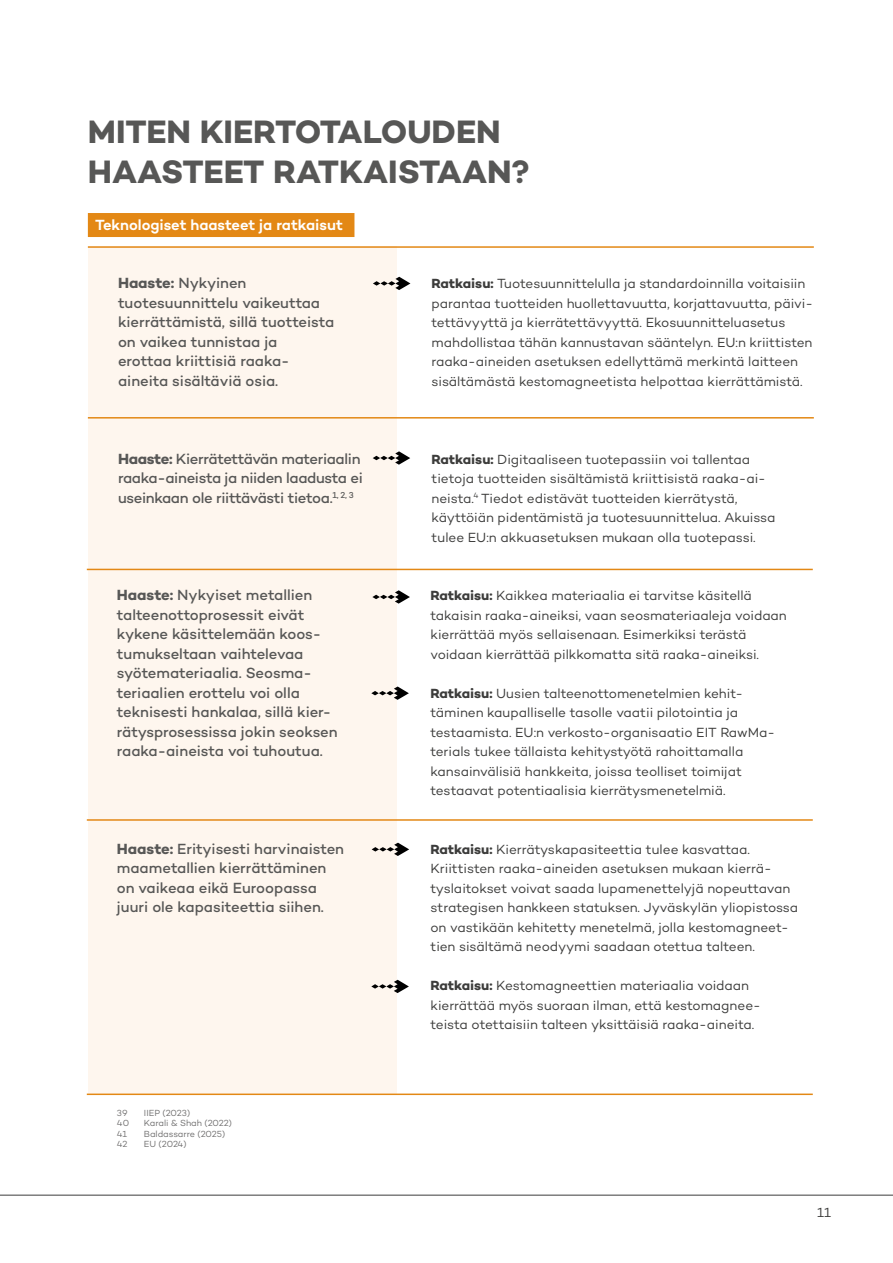
<style>
.page{position:relative;width:893px;height:1263px;background:#fff}
.page>*{position:absolute;margin:0;border:0;box-sizing:border-box;transform-origin:0 0}
.H2_bold{font:700 33px/39.6px "Campton";letter-spacing:-.005em;color:#575756}
.Pikkuinen_campton{font:500 15px/19.5px "Campton";letter-spacing:-.005em;color:#575756}
.h3_taustaväri{font:500 15px/19.5px "Campton";letter-spacing:-.005em;color:#575756}
.haaste{font:500 15px/19.5px "Campton";letter-spacing:-.025em;color:#575756}
.h3_taustaväri-2{font:600 15px "Campton";color:#fff}
.Pikkuinen_campton-2{font:13.5px/19.5px "Campton";letter-spacing:-.005em;color:#3c3c3b}
.Alaviite{font:9px "Campton";letter-spacing:-.01em;color:#706f6f}
.s1{font-weight:700}
</style>
<div class="page">
<hr style="left:0;top:1195px;width:893px;height:1px;background:#3c3c3b">
<div style="left:88px;top:246px;width:309px;height:849px;background:#fef6ee"></div>
<hr style="left:88px;top:417px;width:726px;height:2px;background:#e38815">
<hr style="left:88px;top:246px;width:726px;height:2px;background:#e38815">
<hr style="left:87px;top:569px;width:726px;height:1px;background:#e38815">
<hr style="left:87px;top:1093px;width:726px;height:2px;background:#e38815">
<hr style="left:87px;top:819px;width:726px;height:2px;background:#e38815">
<svg style="left:373px;top:277px;width:37px;height:13px"></svg>
<svg style="left:373px;top:451px;width:37px;height:14px"></svg>
<svg style="left:372px;top:590px;width:38px;height:14px"></svg>
<svg style="left:371px;top:686px;width:38px;height:14px"></svg>
<svg style="left:372px;top:843px;width:37px;height:13px"></svg>
<svg style="left:371px;top:980px;width:38px;height:13px"></svg>
<div style="left:88px;top:213px;width:266px;height:24px;background:#e38815"></div>
<h2 class="H2_bold" style="left:88px;top:112px;width:443px">MITEN KIERTOTALOUDEN<br>HAASTEET RATKAISTAAN?</h2>
<p class="h3_taustaväri-2" style="left:95px;top:215px;width:249px">Teknologiset haasteet ja ratkaisut</p>
<p class="h3_taustaväri" style="left:118px;top:273px;width:218px"><span class="s1">Haaste:</span> Nykyinen tuotesuunnittelu vaikeuttaa kierrättämistä, sillä tuotteista on vaikea tunnistaa ja erottaa kriittisiä raaka&shy;aineita sisältäviä osia.</p>
<p class="Pikkuinen_campton-2" style="left:432px;top:273px;width:383px"><span class="s1">Ratkaisu:</span> Tuotesuunnittelulla ja standardoinnilla voitaisiin parantaa tuotteiden huollettavuutta, korjattavuutta, päivi&shy;tettävyyttä ja kierrätettävyyttä. Ekosuunnitteluasetus mahdollistaa tähän kannustavan sääntelyn. EU:n kriittisten raaka-aineiden asetuksen edellyttämä merkintä laitteen sisältämästä kestomagneetista helpottaa kierrättämistä.</p>
<p class="haaste" style="left:118px;top:448px;width:246px"><span class="s1">Haaste:</span> Kierrätettävän materiaalin raaka-aineista ja niiden laadusta ei useinkaan ole riittävästi tietoa.<sup>1,</sup> <sup>2,</sup> <sup>3</sup></p>
<p class="Pikkuinen_campton-2" style="left:432px;top:449px;width:345px"><span class="s1">Ratkaisu:</span> Digitaaliseen tuotepassiin voi tallentaa tietoja tuotteiden sisältämistä kriittisistä raaka-ai&shy;neista.<sup>4</sup> Tiedot edistävät tuotteiden kierrätystä, käyttöiän pidentämistä ja tuotesuunnittelua. Akuissa tulee EU:n akkuasetuksen mukaan olla tuotepassi.</p>
<p class="Pikkuinen_campton" style="left:117px;top:585px;width:222px"><span class="s1">Haaste:</span> Nykyiset metallien talteenottoprosessit eivät kykene käsittelemään koos&shy;tumukseltaan vaihtelevaa syötemateriaalia. Seosma&shy;teriaalien erottelu voi olla teknisesti hankalaa, sillä kier&shy;rätysprosessissa jokin seoksen raaka-aineista voi tuhoutua.</p>
<p class="Pikkuinen_campton-2" style="left:431px;top:585px;width:358px"><span class="s1">Ratkaisu:</span> Kaikkea materiaalia ei tarvitse käsitellä takaisin raaka-aineiksi, vaan seosmateriaaleja voidaan kierrättää myös sellaisenaan. Esimerkiksi terästä voidaan kierrättää pilkkomatta sitä raaka-aineiksi.</p>
<p class="Pikkuinen_campton-2" style="left:431px;top:683px;width:346px"><span class="s1">Ratkaisu:</span> Uusien talteenottomenetelmien kehit&shy;täminen kaupalliselle tasolle vaatii pilotointia ja testaamista. EU:n verkosto-organisaatio EIT RawMa&shy;terials tukee tällaista kehitystyötä rahoittamalla kansainvälisiä hankkeita, joissa teolliset toimijat testaavat potentiaalisia kierrätysmenetelmiä.</p>
<p class="Pikkuinen_campton" style="left:117px;top:838px;width:229px"><span class="s1">Haaste:</span> Erityisesti harvinaisten maametallien kierrättäminen on vaikeaa eikä Euroopassa juuri ole kapasiteettia siihen.</p>
<p class="Pikkuinen_campton-2" style="left:431px;top:839px;width:369px"><span class="s1">Ratkaisu:</span> Kierrätyskapasiteettia tulee kasvattaa.<br>Kriittisten raaka-aineiden asetuksen mukaan kierrä&shy;tyslaitokset voivat saada lupamenettelyjä nopeuttavan strategisen hankkeen statuksen. Jyväskylän yliopistossa on vastikään kehitetty menetelmä, jolla kestomagneet&shy;tien sisältämä neodyymi saadaan otettua talteen.</p>
<p class="Pikkuinen_campton-2" style="left:431px;top:975px;width:332px"><span class="s1">Ratkaisu:</span> Kestomagneettien materiaalia voidaan kierrättää myös suoraan ilman, että kestomagnee&shy;teista otettaisiin talteen yksittäisiä raaka-aineita.</p>
<p class="Alaviite" style="left:117px;top:1107px;width:12px">39</p>
<p class="Alaviite" style="left:144px;top:1107px;width:48px">IIEP (2023)</p>
<p class="Alaviite" style="left:117px;top:1117px;width:14px">40</p>
<p class="Alaviite" style="left:144px;top:1117px;width:90px">Karali &amp; Shah (2022)</p>
<p class="Alaviite" style="left:117px;top:1128px;width:12px">41</p>
<p class="Alaviite" style="left:144px;top:1128px;width:83px">Baldassarre (2025)</p>
<p class="Alaviite" style="left:117px;top:1138px;width:12px">42</p>
<p class="Alaviite" style="left:144px;top:1138px;width:44px">EU (2024)</p>
<p class="Pikkuinen_campton-2" style="left:817px;top:1203px;width:15px">11</p>
</div>
